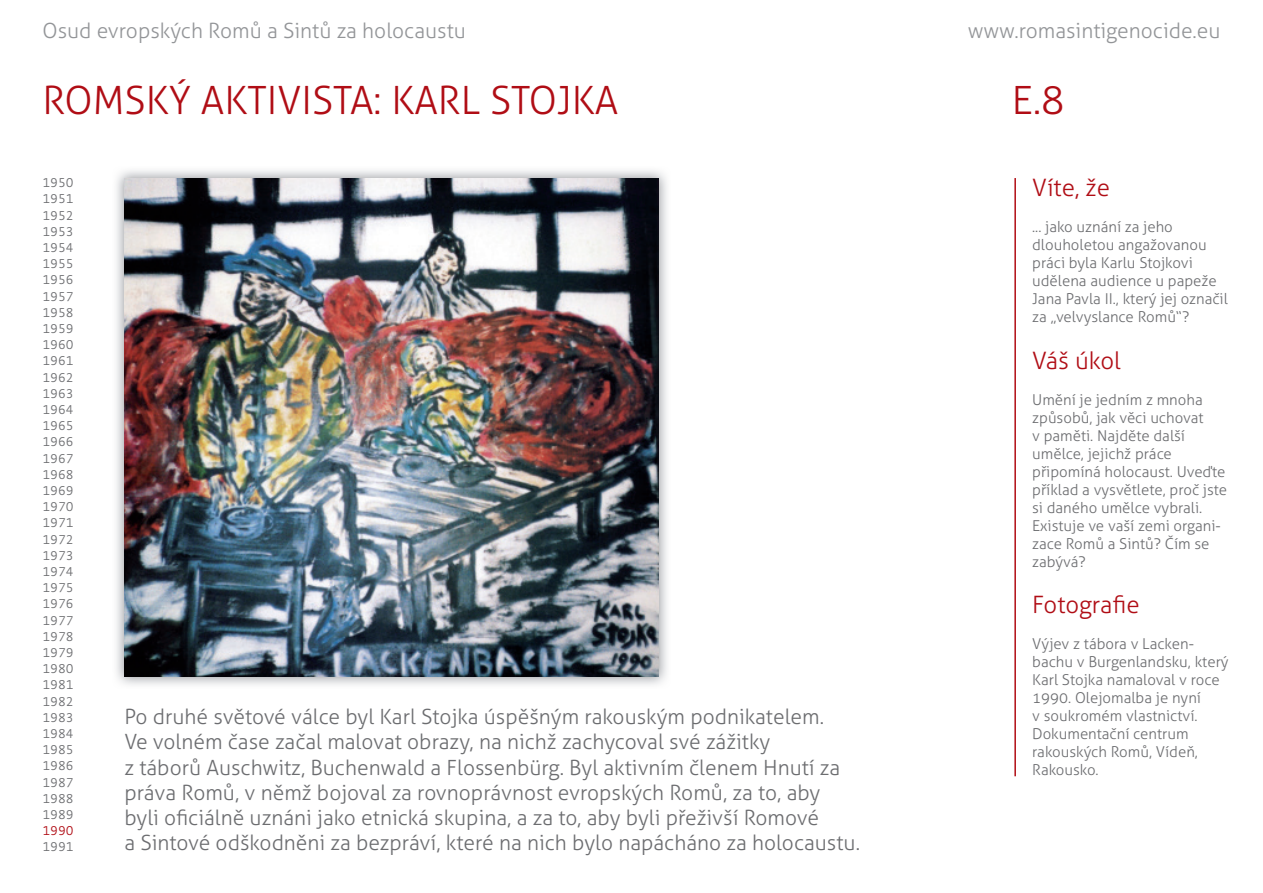
<style>
.page{position:relative;width:1263px;height:893px;background:#fff}
.page>*{position:absolute;margin:0;border:0;box-sizing:border-box;transform-origin:0 0}
.t1{font:300 39px "Aller";color:#b00d15}
.t2{font:300 24px "Aller";color:#b00d15}
.t3{font:300 21px/25.2px "Aller";color:#6c6d70}
.t4{font:300 21px "Aller";color:#939598}
.t5{font:300 15px/18px "Aller";color:#6c6d70}
.t6{font:300 13.5px/16.2px "Strada TF";color:#6c6d70;text-align:justify}
.t7{font:300 13.5px "Strada TF";color:#b00d15}
</style>
<div class="page">
<img style="left:124px;top:178px;width:535px;height:499px">
<hr style="left:1014px;top:178px;width:2px;height:598px;background:#b00d15">
<h3 class="t4" style="left:43px;top:18px;width:425px">Osud evropských Romů a Sintů za holocaustu</h3>
<h3 class="t4" style="left:968px;top:18px;width:254px">www.romasintigenocide.eu</h3>
<h1 class="t1" style="left:43px;top:76px;width:577px">ROMSKÝ AKTIVISTA: KARL STOJKA</h1>
<h1 class="t1" style="left:1012px;top:76px;width:54px">E.8</h1>
<p class="t6" style="left:43px;top:175px;width:33px">1950<br>1951<br>1952<br>1953<br>1954<br>1955<br>1956<br>1957<br>1958<br>1959<br>1960<br>1961<br>1962<br>1963<br>1964<br>1965<br>1966<br>1967<br>1968<br>1969<br>1970<br>1971<br>1972<br>1973<br>1974<br>1975<br>1976<br>1977<br>1978<br>1979<br>1980<br>1981<br>1982<br>1983<br>1984<br>1985<br>1986<br>1987<br>1988<br>1989</p>
<p class="t7" style="left:43px;top:823px;width:33px">1990</p>
<p class="t6" style="left:43px;top:839px;width:33px">1991</p>
<p class="t3" style="left:124px;top:704px;width:737px">Po druhé světové válce byl Karl Stojka úspěšným rakouským podnikatelem.<br>Ve volném čase začal malovat obrazy, na nichž zachycoval své zážitky<br>z táborů Auschwitz, Buchenwald a Flossenbürg. Byl aktivním členem Hnutí za práva Romů, v němž bojoval za rovnoprávnost evropských Romů, za to, aby byli oficiálně uznáni jako etnická skupina, a za to, aby byli přeživší Romové<br>a Sintové odškodněni za bezpráví, které na nich bylo napácháno za holocaustu.</p>
<h2 class="t2" style="left:1032px;top:173px;width:79px">Víte, že</h2>
<p class="t5" style="left:1032px;top:217px;width:197px">... jako uznání za jeho dlouholetou angažovanou práci byla Karlu Stojkovi udělena audience u papeže<br>Jana Pavla II., který jej označil za „velvyslance Romů“?</p>
<h2 class="t2" style="left:1032px;top:346px;width:90px">Váš úkol</h2>
<p class="t5" style="left:1032px;top:390px;width:197px">Umění je jedním z mnoha způsobů, jak věci uchovat<br>v paměti. Najděte další umělce, jejichž práce připomíná holocaust. Uveďte příklad a vysvětlete, proč jste si daného umělce vybrali.<br>Existuje ve vaší zemi organi&shy;zace Romů a Sintů? Čím se zabývá?</p>
<h2 class="t2" style="left:1032px;top:590px;width:109px">Fotografie</h2>
<p class="t5" style="left:1032px;top:635px;width:198px">Výjev z tábora v Lacken&shy;bachu v Burgenlandsku, který<br>Karl Stojka namaloval v roce<br>1990. Olejomalba je nyní<br>v soukromém vlastnictví.<br>Dokumentační centrum rakouských Romů, Vídeň,<br>Rakousko.</p>
</div>
